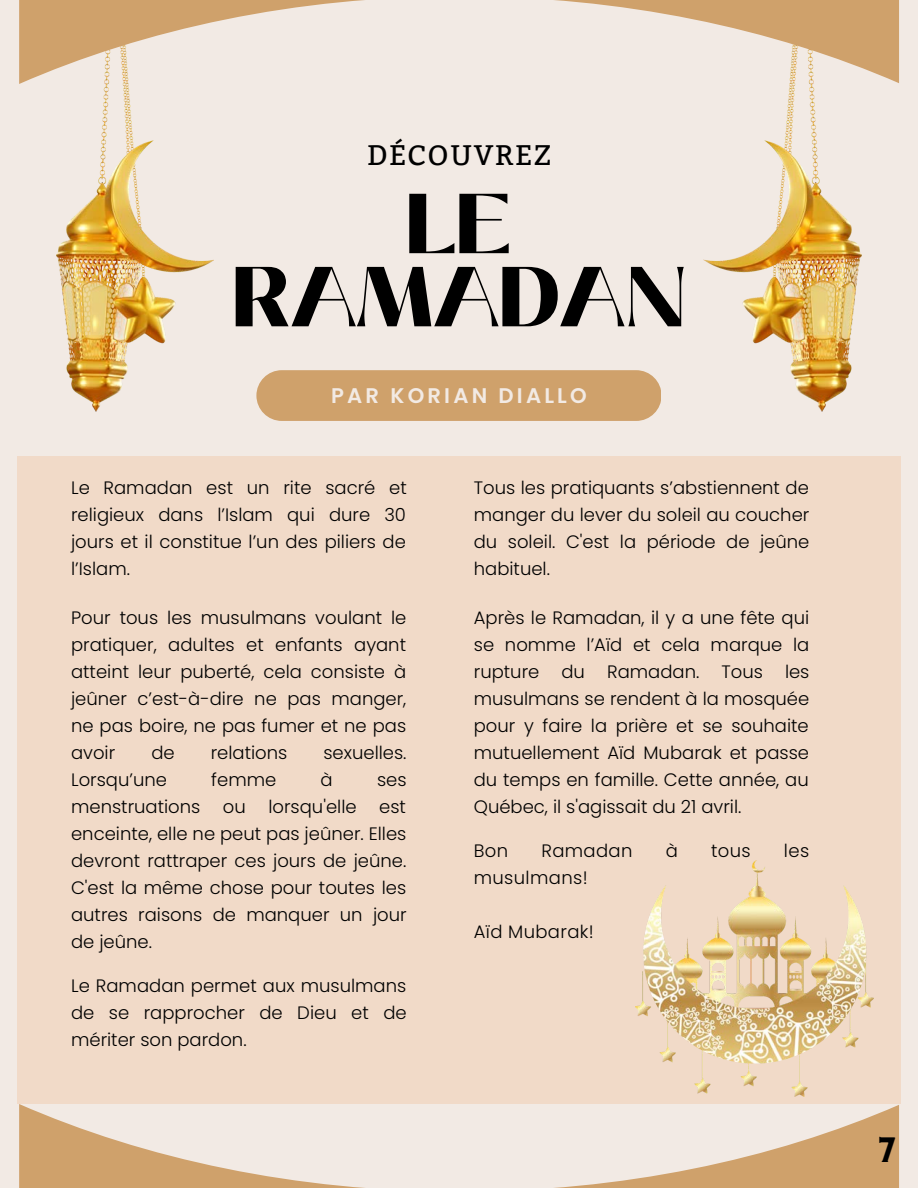
<style>
.page{position:relative;width:918px;height:1188px;background:#f2eae4}
.page>*{position:absolute;margin:0;border:0;box-sizing:border-box;transform-origin:0 0}
.t1{font:900 84.6px/73.2px "Black Mango";color:#000;text-align:center}
.t2{font:28.2px "Bitter";letter-spacing:.05em;color:#000}
.t3{font:24.75px "CS Gordon Vintage";color:#000}
.t4{font:600 21.15px "Poppins";letter-spacing:.15em;color:#f2eae4}
.t5{font:300 18px/27px "Poppins";color:#000;text-align:justify}
.t6{font:300 18px "Poppins";letter-spacing:.02em;color:#000}
</style>
<div class="page">
<img style="left:704px;top:84px;width:157px;height:328px">
<img style="left:57px;top:84px;width:157px;height:328px">
<div style="left:17px;top:456px;width:884px;height:648px;background:#f1dac8"></div>
<div style="left:256px;top:370px;width:405px;height:51px;background:#cfa16b;border-radius:25px"></div>
<svg style="left:19px;top:1104px;width:880px;height:84px"></svg>
<svg style="left:19px;top:0;width:880px;height:84px"></svg>
<img style="left:636px;top:860px;width:237px;height:236px">
<p class="t2" style="left:367px;top:139px;width:186px">DÉCOUVREZ</p>
<p class="t1" style="left:232px;top:188px;width:455px">LE<br>RAMADAN</p>
<p class="t4" style="left:331px;top:381px;width:257px">PAR KORIAN DIALLO</p>
<p class="t5" style="left:71px;top:474px;width:337px">Le Ramadan est un rite sacré et religieux dans l’Islam qui dure 30 jours et il constitue l’un des piliers de l’Islam.</p>
<p class="t5" style="left:71px;top:604px;width:337px">Pour tous les musulmans voulant le pratiquer, adultes et enfants ayant atteint leur puberté, cela consiste à jeûner c’est-à-dire ne pas manger, ne pas boire, ne pas fumer et ne pas avoir</p>
<p class="t5" style="left:151px;top:739px;width:25px">de</p>
<p class="t5" style="left:211px;top:739px;width:78px">relations</p>
<p class="t5" style="left:323px;top:739px;width:85px">sexuelles.</p>
<p class="t5" style="left:71px;top:766px;width:97px">Lorsqu’une</p>
<p class="t5" style="left:211px;top:766px;width:67px">femme</p>
<p class="t5" style="left:321px;top:766px;width:14px">à</p>
<p class="t5" style="left:377px;top:766px;width:31px">ses</p>
<p class="t5" style="left:71px;top:793px;width:131px">menstruations</p>
<p class="t5" style="left:223px;top:793px;width:24px">ou</p>
<p class="t5" style="left:268px;top:793px;width:90px">lorsqu'elle</p>
<p class="t5" style="left:71px;top:793px;width:337px;text-indent:308px">est enceinte, elle ne peut pas jeûner. Elles devront rattraper ces jours de jeûne.<br>C'est la même chose pour toutes les autres raisons de manquer un jour de jeûne.</p>
<p class="t5" style="left:71px;top:972px;width:337px">Le Ramadan permet aux musulmans de se rapprocher de Dieu et de mériter son pardon.</p>
<p class="t5" style="left:474px;top:474px;width:337px">Tous les pratiquants s’abstiennent de manger du lever du soleil au coucher du soleil. C'est la période de jeûne habituel.</p>
<p class="t5" style="left:474px;top:604px;width:337px">Après le Ramadan, il y a une fête qui se nomme l’Aïd et cela marque la rupture du Ramadan. Tous les musulmans se rendent à la mosquée pour y faire la prière et se souhaite mutuellement Aïd Mubarak et passe du temps en famille. Cette année, au Québec, il s'agissait du 21 avril.</p>
<p class="t5" style="left:474px;top:837px;width:36px">Bon</p>
<p class="t6" style="left:541px;top:838px;width:93px">Ramadan</p>
<p class="t5" style="left:666px;top:837px;width:14px">à</p>
<p class="t5" style="left:711px;top:837px;width:41px">tous</p>
<p class="t5" style="left:784px;top:837px;width:27px">les</p>
<p class="t6" style="left:474px;top:865px;width:115px">musulmans!</p>
<p class="t6" style="left:474px;top:919px;width:122px">Aïd Mubarak!</p>
<p class="t3" style="left:877px;top:1139px;width:23px">7</p>
</div>
